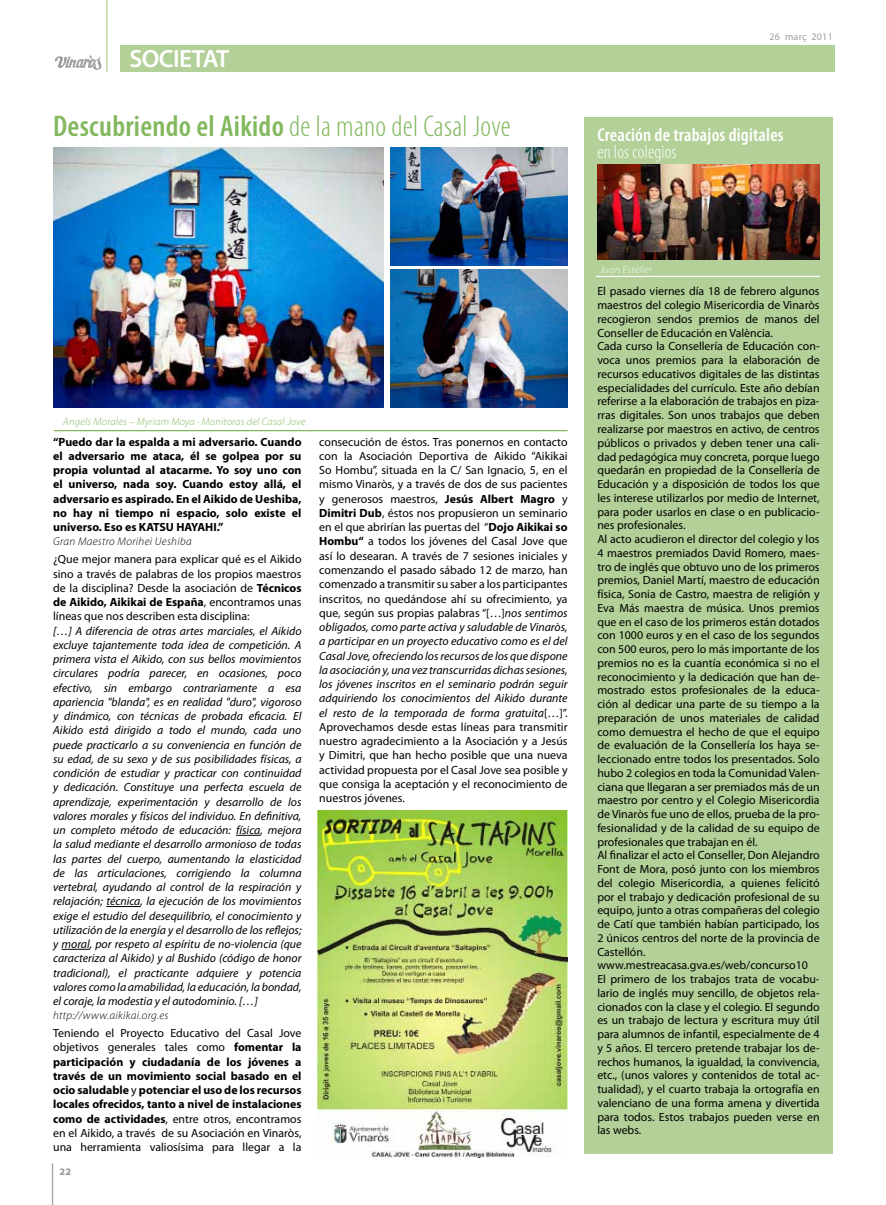
<style>
.page{position:relative;width:886px;height:1205px;background:#fff}
.page>*{position:absolute;margin:0;border:0;box-sizing:border-box;transform-origin:0 0}
.t1{font:600 condensed 30px "Myriad Pro";letter-spacing:.01em;color:#83b85f}
.t2{font:600 25px "Myriad Pro";letter-spacing:-.02em;color:#fff}
.t3{font:600 condensed 18.75px "Myriad Pro";letter-spacing:.01em;color:#fff}
.t4{font:300 condensed 18.75px "Myriad Pro";letter-spacing:.01em;color:#fff}
.t5{font:11.88px/13.8px "Myriad Pro";color:#000;text-align:justify}
.t6{font:italic 11.88px/14.2px "Myriad Pro";color:#000;text-align:justify}
.t7{font:700 11.88px/14.2px "Myriad Pro";color:#000;text-align:justify}
.t8{font:italic 300 11.25px "Myriad Pro";letter-spacing:.03em;color:#000}
.t9{font:italic 300 10.62px "Myriad Pro";letter-spacing:.02em;color:#83b85f}
.t10{font:italic 300 10.62px "Myriad Pro";letter-spacing:.02em;color:#fff}
.t11{font:10px "Myriad Pro";letter-spacing:.025em;color:#9c9e9f}
.t12{font:900 10px "Myriad Pro";color:#9c9e9f}
.s1{font-weight:300}
.s2{font-weight:700}
.s3{font-weight:400}
.s4{font-style:italic}
</style>
<div class="page">
<hr style="left:52px;top:1163px;width:1px;height:42px;background:#9c9e9f">
<div style="left:584px;top:118px;width:249px;height:1035px;background:#b2d097"></div>
<hr style="left:54px;top:430px;width:514px;height:1px;background:#83b85f">
<hr style="left:596px;top:276px;width:224px;height:1px;background:#fff">
<hr style="left:106px;top:0;width:2px;height:72px;background:#b2d097">
<div style="left:120px;top:45px;width:714px;height:27px;background:#b2d097"></div>
<svg style="left:55px;top:55px;width:47px;height:15px"></svg>
<svg style="left:236px;top:835px;width:24px;height:1px"></svg>
<hr style="left:106px;top:906px;width:34px;height:1px;background:#000">
<svg style="left:62px;top:949px;width:28px;height:1px"></svg>
<img style="left:318px;top:811px;width:250px;height:346px">
<img style="left:390px;top:270px;width:178px;height:137px">
<img style="left:390px;top:147px;width:178px;height:118px">
<img style="left:53px;top:147px;width:331px;height:260px">
<img style="left:597px;top:165px;width:223px;height:95px">
<h2 class="t2" style="left:129px;top:43px;width:101px">SOCIETAT</h2>
<h1 class="t1" style="left:53px;top:108px;width:459px">Descubriendo el Aikido <span class="s1">de la mano del Casal Jove</span></h1>
<p class="t11" style="left:769px;top:31px;width:65px">26 març 2011</p>
<h3 class="t3" style="left:597px;top:123px;width:188px">Creación de trabajos digitales</h3>
<h3 class="t4" style="left:597px;top:141px;width:81px">en los colegios</h3>
<p class="t9" style="left:63px;top:415px;width:244px">Angels Morales – Myriam Moya · Monitoras del Casal Jove</p>
<p class="t7" style="left:53px;top:434px;width:250px">“Puedo dar la espalda a mi adversario. Cuando el adversario me ataca, él se golpea por su propia voluntad al atacarme. Yo soy uno con el universo, nada soy. Cuando estoy allá, el adversario es aspirado. En el Aikido de Ueshiba, no hay ni tiempo ni espacio, solo existe el universo. Eso es KATSU HAYAHI.”</p>
<p class="t8" style="left:53px;top:535px;width:140px">Gran Maestro Morihei Ueshiba</p>
<p class="t5" style="left:53px;top:552px;width:250px;line-height:14.2px">¿Que mejor manera para explicar qué es el Aikido sino a través de palabras de los propios maestros de la disciplina? Desde la asociación de <span class="s2">Técnicos de Aikido, Aikikai de España</span>, encontramos unas líneas que nos describen esta disciplina:</p>
<p class="t6" style="left:53px;top:623px;width:250px">[…] A diferencia de otras artes marciales, el Aikido excluye tajantemente toda idea de competición. A primera vista el Aikido, con sus bellos movimientos circulares podría parecer, en ocasiones, poco efectivo, sin embargo contrariamente a esa apariencia "blanda", es en realidad "duro", vigoroso y dinámico, con técnicas de probada eficacia. El Aikido está dirigido a todo el mundo, cada uno puede practicarlo a su conveniencia en función de su edad, de su sexo y de sus posibilidades físicas, a condición de estudiar y practicar con continuidad y dedicación. Constituye una perfecta escuela de aprendizaje, experimentación y desarrollo de los valores morales y físicos del individuo. En definitiva, un completo método de educación: física, mejora la salud mediante el desarrollo armonioso de todas las partes del cuerpo, aumentando la elasticidad de las articulaciones, corrigiendo la columna vertebral, ayudando al control de la respiración y relajación; técnica, la ejecución de los movimientos exige el estudio del desequilibrio, el conocimiento y utilización de la energía y el desarrollo de los reflejos; y moral, por respeto al espíritu de no-violencia (que caracteriza al Aikido) y al Bushido (código de honor tradicional), el practicante adquiere y potencia valores como la amabilidad, la educación, la bondad, el coraje, la modestia y el autodominio. […]</p>
<p class="t8" style="left:53px;top:1009px;width:117px">http://www.aikikai.org.es</p>
<p class="t7" style="left:53px;top:1025px;width:250px"><span class="s3">Teniendo el Proyecto Educativo del Casal Jove objetivos generales tales como</span> fomentar la participación y ciudadanía de los jóvenes a través de un movimiento social basado en el ocio saludable <span class="s3">y</span> potenciar el uso de los recursos locales ofrecidos, tanto a nivel de instalaciones como de actividades<span class="s3">, entre otros, encontramos en el Aikido, a través de su Asociación en Vinaròs, una herramienta valiosísima para llegar a la</span></p>
<p class="t12" style="left:59px;top:1165px;width:13px">22</p>
<p class="t5" style="left:319px;top:434px;width:250px;line-height:14.2px">consecución de éstos. Tras ponernos en contacto con la Asociación Deportiva de Aikido “Aikikai So Hombu”, situada en la C/ San Ignacio, 5, en el mismo Vinaròs, y a través de dos de sus pacientes y generosos maestros, <span class="s2">Jesús Albert Magro</span> y <span class="s2">Dimitri Dub</span>, éstos nos propusieron un seminario en el que abrirían las puertas del “<span class="s2">Dojo Aikikai so Hombu“</span> a todos los jóvenes del Casal Jove que así lo desearan. A través de 7 sesiones iniciales y comenzando el pasado sábado 12 de marzo, han comenzado a transmitir su saber a los participantes inscritos, no quedándose ahí su ofrecimiento, ya que, según sus propias palabras “[…]<span class="s4">nos sentimos obligados, como parte activa y saludable de Vinaròs, a participar en un proyecto educativo como es el del Casal Jove, ofreciendo los recursos de los que dispone la asociación y, una vez transcurridas dichas sesiones, los jóvenes inscritos en el seminario podrán seguir adquiriendo los conocimientos del Aikido durante el resto de la temporada de forma gratuita</span>[…]”.<br>Aprovechamos desde estas líneas para transmitir nuestro agradecimiento a la Asociación y a Jesús y Dimitri, que han hecho posible que una nueva actividad propuesta por el Casal Jove sea posible y que consiga la aceptación y el reconocimiento de nuestros jóvenes.</p>
<p class="t10" style="left:600px;top:263px;width:54px">Juan Esteller</p>
<p class="t5" style="left:597px;top:284px;width:224px;text-align:left">El pasado viernes día 18 de febrero algunos maestros del colegio Misericordia de Vinaròs recogieron sendos premios de manos del Conseller de Educación en València.<br>Cada curso la Consellería de Educación con&shy;voca unos premios para la elaboración de recursos educativos digitales de las distintas especialidades del currículo. Este año debían referirse a la elaboración de trabajos en piza&shy;rras digitales. Son unos trabajos que deben realizarse por maestros en activo, de centros públicos o privados y deben tener una cali&shy;dad pedagógica muy concreta, porque luego quedarán en propiedad de la Consellería de Educación y a disposición de todos los que les interese utilizarlos por medio de Internet, para poder usarlos en clase o en publicacio&shy;nes profesionales.<br>Al acto acudieron el director del colegio y los 4 maestros premiados David Romero, maes&shy;tro de inglés que obtuvo uno de los primeros premios, Daniel Martí, maestro de educación física, Sonia de Castro, maestra de religión y Eva Más maestra de música. Unos premios que en el caso de los primeros están dotados con 1000 euros y en el caso de los segundos con 500 euros, pero lo más importante de los premios no es la cuantía económica si no el reconocimiento y la dedicación que han de&shy;mostrado estos profesionales de la educa&shy;ción al dedicar una parte de su tiempo a la preparación de unos materiales de calidad como demuestra el hecho de que el equipo de evaluación de la Consellería los haya se&shy;leccionado entre todos los presentados. Solo hubo 2 colegios en toda la Comunidad Valen&shy;ciana que llegaran a ser premiados más de un maestro por centro y el Colegio Misericordia de Vinaròs fue uno de ellos, prueba de la pro&shy;fesionalidad y de la calidad de su equipo de profesionales que trabajan en él.<br>Al finalizar el acto el Conseller, Don Alejandro Font de Mora, posó junto con los miembros del colegio Misericordia, a quienes felicitó por el trabajo y dedicación profesional de su equipo, junto a otras compañeras del colegio de Catí que también habían participado, los 2 únicos centros del norte de la provincia de Castellón. www.mestreacasa.gva.es/web/concurso10<br>El primero de los trabajos trata de vocabu&shy;lario de inglés muy sencillo, de objetos rela&shy;cionados con la clase y el colegio. El segundo es un trabajo de lectura y escritura muy útil para alumnos de infantil, especialmente de 4 y 5 años. El tercero pretende trabajar los de&shy;rechos humanos, la igualdad, la convivencia, etc., (unos valores y contenidos de total ac&shy;tualidad), y el cuarto trabaja la ortografía en valenciano de una forma amena y divertida para todos. Estos trabajos pueden verse en las webs.</p>
</div>
